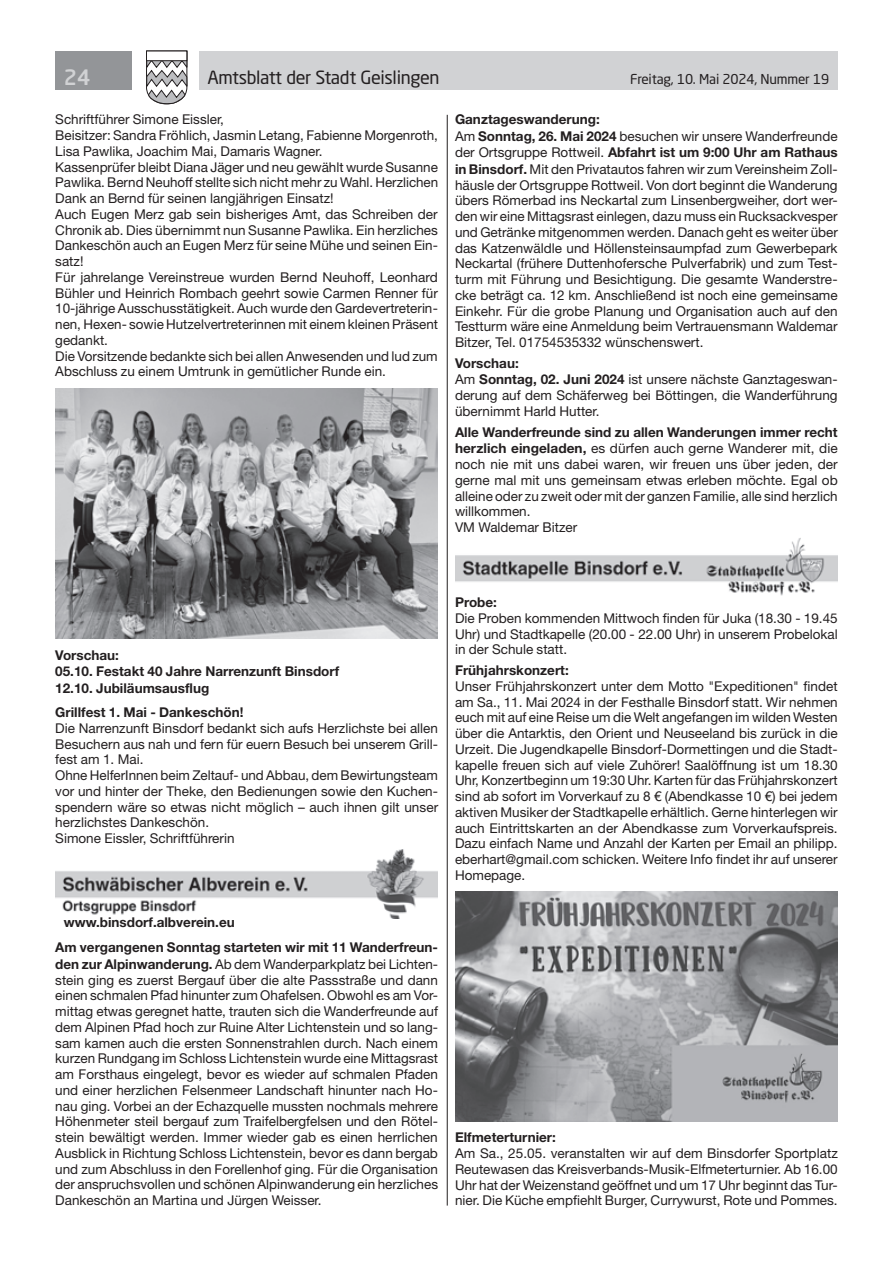
<style>
.page{position:relative;width:893px;height:1263px;background:#fff}
.page>*{position:absolute;margin:0;border:0;box-sizing:border-box;transform-origin:0 0}
.t1{font:500 21px "Neo Sans Std";color:#d1d2d4}
.t2{font:18px "Neo Sans Std";letter-spacing:-.02em;color:#231f20}
.t3{font:13.5px/15.8px "Helvetica Neue LT Std";color:#231f20}
.t4{font:700 13.5px/16.5px "Helvetica Neue LT Std";color:#231f20}
.t5{font:13.5px "Neo Sans Std";letter-spacing:-.015em;color:#231f20}
.s1{font-weight:700}
</style>
<div class="page">
<div style="left:199px;top:51px;width:639px;height:38px;background:#d1d2d4"></div>
<div style="left:55px;top:51px;width:77px;height:38px;background:#939598"></div>
<svg style="left:146px;top:50px;width:42px;height:55px"></svg>
<div style="left:146px;top:51px;width:41px;height:10px;background:#fff;border:1px solid #231f20"></div>
<hr style="left:447px;top:115px;width:1px;height:1090px;background:#231f20">
<img style="left:55px;top:388px;width:383px;height:250px">
<img style="left:55px;top:849px;width:383px;height:69px">
<img style="left:455px;top:538px;width:383px;height:58px">
<img style="left:455px;top:892px;width:383px;height:229px">
<h1 class="t1" style="left:64px;top:64px;width:28px">24</h1>
<h2 class="t2" style="left:207px;top:66px;width:234px">Amtsblatt der Stadt Geislingen</h2>
<p class="t5" style="left:630px;top:71px;width:201px">Freitag, 10. Mai 2024, Nummer 19</p>
<p class="t3" style="left:55px;top:112px;width:384px">Schriftführer Simone Eissler,<br>Beisitzer: Sandra Fröhlich, Jasmin Letang, Fabienne Morgenroth, Lisa Pawlika, Joachim Mai, Damaris Wagner.<br>Kassenprüfer bleibt Diana Jäger und neu gewählt wurde Susanne Pawlika. Bernd Neuhoff stellte sich nicht mehr zu Wahl. Herzlichen Dank an Bernd für seinen langjährigen Einsatz!<br>Auch Eugen Merz gab sein bisheriges Amt, das Schreiben der Chronik ab. Dies übernimmt nun Susanne Pawlika. Ein herzliches Dankeschön auch an Eugen Merz für seine Mühe und seinen Ein&shy;satz!<br>Für jahrelange Vereinstreue wurden Bernd Neuhoff, Leonhard Bühler und Heinrich Rombach geehrt sowie Carmen Renner für 10-jährige Ausschusstätigkeit. Auch wurde den Gardevertreterin&shy;nen, Hexen- sowie Hutzelvertreterinnen mit einem kleinen Präsent gedankt.<br>Die Vorsitzende bedankte sich bei allen Anwesenden und lud zum Abschluss zu einem Umtrunk in gemütlicher Runde ein.</p>
<p class="t3" style="left:455px;top:112px;width:384px"><span class="s1">Ganztageswanderung:<br></span>Am <span class="s1">Sonntag, 26. Mai 2024</span> besuchen wir unsere Wanderfreunde der Ortsgruppe Rottweil. <span class="s1">Abfahrt ist um 9:00 Uhr am Rathaus in Binsdorf.</span> Mit den Privatautos fahren wir zum Vereinsheim Zoll&shy;häusle der Ortsgruppe Rottweil. Von dort beginnt die Wanderung übers Römerbad ins Neckartal zum Linsenbergweiher, dort wer&shy;den wir eine Mittagsrast einlegen, dazu muss ein Rucksackvesper und Getränke mitgenommen werden. Danach geht es weiter über das Katzenwäldle und Höllensteinsaumpfad zum Gewerbepark Neckartal (frühere Duttenhofersche Pulverfabrik) und zum Test&shy;turm mit Führung und Besichtigung. Die gesamte Wanderstre&shy;cke beträgt ca. 12 km. Anschließend ist noch eine gemeinsame Einkehr. Für die grobe Planung und Organisation auch auf den Testturm wäre eine Anmeldung beim Vertrauensmann Waldemar Bitzer, Tel. 01754535332 wünschenswert.</p>
<p class="t3" style="left:455px;top:355px;width:384px"><span class="s1">Vorschau:<br></span>Am <span class="s1">Sonntag, 02. Juni 2024</span> ist unsere nächste Ganztageswan&shy;derung auf dem Schäferweg bei Böttingen, die Wanderführung übernimmt Harld Hutter.</p>
<p class="t3" style="left:455px;top:424px;width:384px"><span class="s1">Alle Wanderfreunde sind zu allen Wanderungen immer recht herzlich eingeladen,</span> es dürfen auch gerne Wanderer mit, die noch nie mit uns dabei waren, wir freuen uns über jeden, der gerne mal mit uns gemeinsam etwas erleben möchte. Egal ob alleine oder zu zweit oder mit der ganzen Familie, alle sind herzlich willkommen.<br>VM Waldemar Bitzer</p>
<p class="t4" style="left:55px;top:646px;width:285px">Vorschau:<br>05.10. Festakt 40 Jahre Narrenzunft Binsdorf<br>12.10. Jubiläumsausflug</p>
<p class="t4" style="left:55px;top:704px;width:190px">Grillfest 1. Mai - Dankeschön!</p>
<p class="t3" style="left:55px;top:720px;width:384px">Die Narrenzunft Binsdorf bedankt sich aufs Herzlichste bei allen Besuchern aus nah und fern für euern Besuch bei unserem Grill&shy;fest am 1. Mai.<br>Ohne HelferInnen beim Zeltauf- und Abbau, dem Bewirtungsteam vor und hinter der Theke, den Bedienungen sowie den Kuchen&shy;spendern wäre so etwas nicht möglich – auch ihnen gilt unser herzlichstes Dankeschön.<br>Simone Eissler, Schriftführerin</p>
<p class="t4" style="left:55px;top:910px;width:384px;line-height:25px;text-indent:9px">www.binsdorf.albverein.eu<br>Am vergangenen Sonntag starteten wir mit 11 Wanderfreun-</p>
<p class="t3" style="left:55px;top:956px;width:384px;text-align:justify"><span class="s1">den zur Alpinwanderung.</span> Ab dem Wanderparkplatz bei Lichten&shy;stein ging es zuerst Bergauf über die alte Passstraße und dann einen schmalen Pfad hinunter zum Ohafelsen. Obwohl es am Vor&shy;mittag etwas geregnet hatte, trauten sich die Wanderfreunde auf dem Alpinen Pfad hoch zur Ruine Alter Lichtenstein und so lang&shy;sam kamen auch die ersten Sonnenstrahlen durch. Nach einem kurzen Rundgang im Schloss Lichtenstein wurde eine Mittagsrast am Forsthaus eingelegt, bevor es wieder auf schmalen Pfaden und einer herzlichen Felsenmeer Landschaft hinunter nach Ho&shy;nau ging. Vorbei an der Echazquelle mussten nochmals mehrere Höhenmeter steil bergauf zum Traifelbergfelsen und den Rötel&shy;stein bewältigt werden. Immer wieder gab es einen herrlichen Ausblick in Richtung Schloss Lichtenstein, bevor es dann bergab und zum Abschluss in den Forellenhof ging. Für die Organisation der anspruchsvollen und schönen Alpinwanderung ein herzliches Dankeschön an Martina und Jürgen Weisser.</p>
<p class="t4" style="left:455px;top:594px;width:44px">Probe:</p>
<p class="t3" style="left:455px;top:610px;width:384px;text-align:justify">Die Proben kommenden Mittwoch finden für Juka (18.30 - 19.45<br>Uhr) und Stadtkapelle (20.00 - 22.00 Uhr) in unserem Probelokal in der Schule statt.</p>
<p class="t4" style="left:455px;top:662px;width:115px">Frühjahrskonzert:</p>
<p class="t3" style="left:455px;top:678px;width:384px;text-align:justify">Unser Frühjahrskonzert unter dem Motto "Expeditionen" findet am Sa., 11. Mai 2024 in der Festhalle Binsdorf statt. Wir nehmen euch mit auf eine Reise um die Welt angefangen im wilden Westen über die Antarktis, den Orient und Neuseeland bis zurück in die Urzeit. Die Jugendkapelle Binsdorf-Dormettingen und die Stadt&shy;kapelle freuen sich auf viele Zuhörer! Saalöffnung ist um 18.30<br>Uhr, Konzertbeginn um 19:30 Uhr. Karten für das Frühjahrskonzert sind ab sofort im Vorverkauf zu 8 € (Abendkasse 10 €) bei jedem aktiven Musiker der Stadtkapelle erhältlich. Gerne hinterlegen wir auch Eintrittskarten an der Abendkasse zum Vorverkaufspreis.<br>Dazu einfach Name und Anzahl der Karten per Email an philipp. eberhart@gmail.com schicken. Weitere Info findet ihr auf unserer Homepage.</p>
<p class="t4" style="left:455px;top:1129px;width:102px">Elfmeterturnier:</p>
<p class="t3" style="left:455px;top:1145px;width:384px;text-align:justify">Am Sa., 25.05. veranstalten wir auf dem Binsdorfer Sportplatz Reutewasen das Kreisverbands-Musik-Elfmeterturnier. Ab 16.00<br>Uhr hat der Weizenstand geöffnet und um 17 Uhr beginnt das Tur&shy;nier. Die Küche empfiehlt Burger, Currywurst, Rote und Pommes.</p>
</div>
